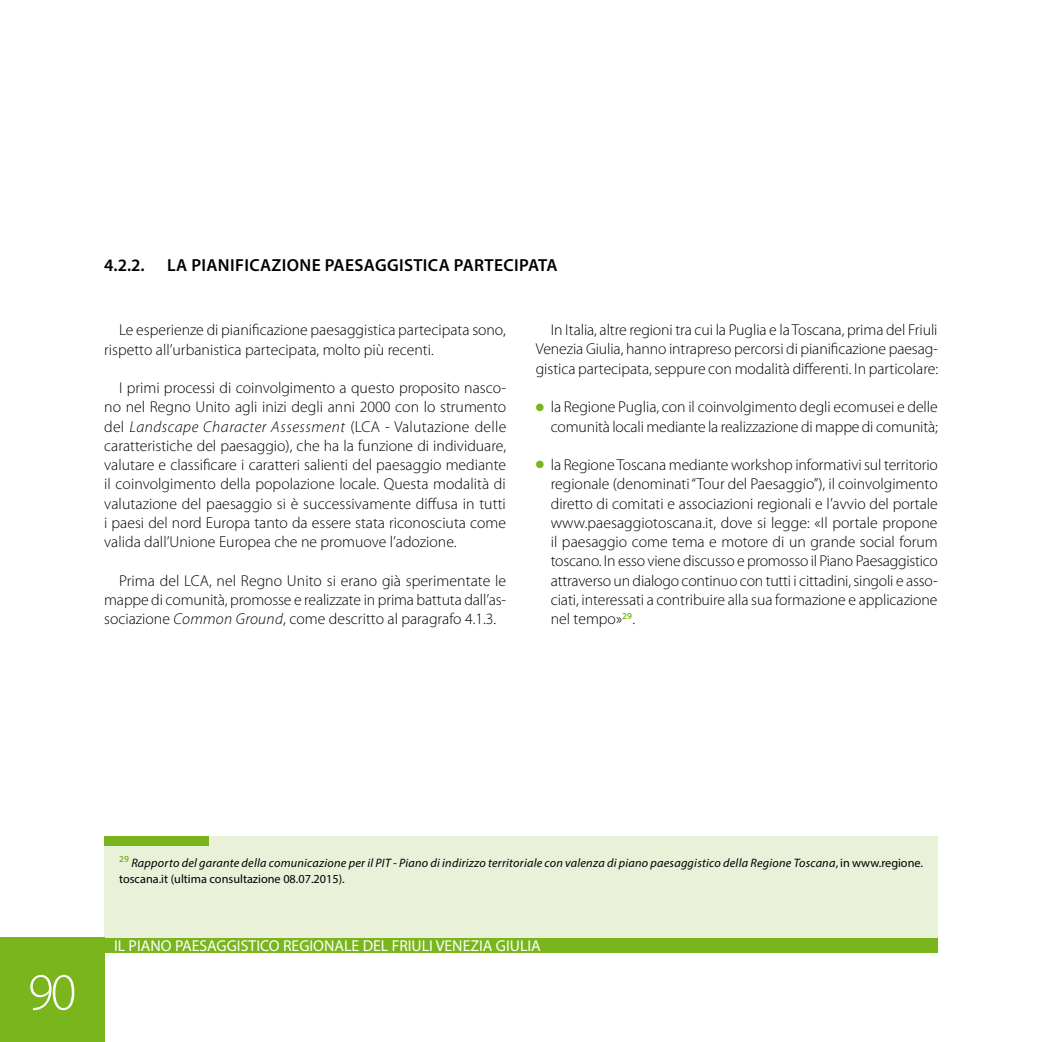
<style>
.page{position:relative;width:1042px;height:1042px;background:#fff}
.page>*{position:absolute;margin:0;border:0;box-sizing:border-box;transform-origin:0 0}
.t1{font:300 52.5px "Myriad Pro";color:#fff}
.t2{font:600 17.5px "Myriad Pro";letter-spacing:.02em;color:#000}
.t3{font:300 15.75px/19.2px "Myriad Pro";color:#000;text-align:justify}
.t4{font:15.75px "Myriad Pro";color:#fff}
.t5{font:italic 12.25px/15.8px "Myriad Pro";letter-spacing:.02em;color:#000}
.s1{font-style:italic}
.s2{color:#7ab51d}
.s3{font-style:normal}
</style>
<div class="page">
<div style="left:104px;top:836px;width:834px;height:102px;background:#e9f1d9"></div>
<div style="left:104px;top:836px;width:104px;height:10px;background:#7ab51d"></div>
<div style="left:0;top:938px;width:938px;height:14px;background:#7ab51d"></div>
<div style="left:0;top:938px;width:104px;height:104px;background:#7ab51d"></div>
<p class="t2" style="left:104px;top:254px;width:42px">4.2.2.</p>
<p class="t2" style="left:167px;top:254px;width:392px">LA PIANIFICAZIONE PAESAGGISTICA PARTECIPATA</p>
<p class="t3" style="left:104px;top:320px;width:403px;text-indent:15px">Le esperienze di pianificazione paesaggistica partecipata sono, rispetto all’urbanistica partecipata, molto più recenti.</p>
<p class="t3" style="left:104px;top:378px;width:404px;text-indent:15px">I primi processi di coinvolgimento a questo proposito nasco&shy;no nel Regno Unito agli inizi degli anni 2000 con lo strumento del <span class="s1">Landscape Character Assessment</span> (LCA - Valutazione delle caratteristiche del paesaggio), che ha la funzione di individuare, valutare e classificare i caratteri salienti del paesaggio mediante il coinvolgimento della popolazione locale. Questa modalità di valutazione del paesaggio si è successivamente diffusa in tutti i paesi del nord Europa tanto da essere stata riconosciuta come valida dall’Unione Europea che ne promuove l’adozione.</p>
<p class="t3" style="left:104px;top:570px;width:404px;text-indent:15px">Prima del LCA, nel Regno Unito si erano già sperimentate le mappe di comunità, promosse e realizzate in prima battuta dall’as&shy;sociazione <span class="s1">Common Ground</span>, come descritto al paragrafo 4.1.3.</p>
<p class="t3" style="left:536px;top:320px;width:404px;text-indent:15px">In Italia, altre regioni tra cui la Puglia e la Toscana, prima del Friuli Venezia Giulia, hanno intrapreso percorsi di pianificazione paesag&shy;gistica partecipata, seppure con modalità differenti. In particolare:</p>
<p class="t3" style="left:536px;top:397px;width:403px;text-align:right"><span class="s2">●</span> la Regione Puglia, con il coinvolgimento degli ecomusei e delle comunità locali mediante la realizzazione di mappe di comunità;</p>
<p class="t3" style="left:551px;top:455px;width:389px;text-indent:-15px"><span class="s2">●</span> la Regione Toscana mediante workshop informativi sul territorio regionale (denominati “Tour del Paesaggio”), il coinvolgimento diretto di comitati e associazioni regionali e l’avvio del portale www.paesaggiotoscana.it, dove si legge: «Il portale propone il paesaggio come tema e motore di un grande social forum toscano. In esso viene discusso e promosso il Piano Paesaggistico attraverso un dialogo continuo con tutti i cittadini, singoli e asso&shy;ciati, interessati a contribuire alla sua formazione e applicazione nel tempo»<sup>29</sup>.</p>
<h1 class="t1" style="left:28px;top:960px;width:50px">90</h1>
<p class="t5" style="left:119px;top:855px;width:805px"><sup>29</sup> Rapporto del garante della comunicazione per il PIT - Piano di indirizzo territoriale con valenza di piano paesaggistico della Regione Toscana<span class="s3">, in www.regione. toscana.it (ultima consultazione 08.07.2015).</span></p>
<p class="t4" style="left:114px;top:935px;width:428px">IL PIANO PAESAGGISTICO REGIONALE DEL FRIULI VENEZIA GIULIA</p>
</div>
